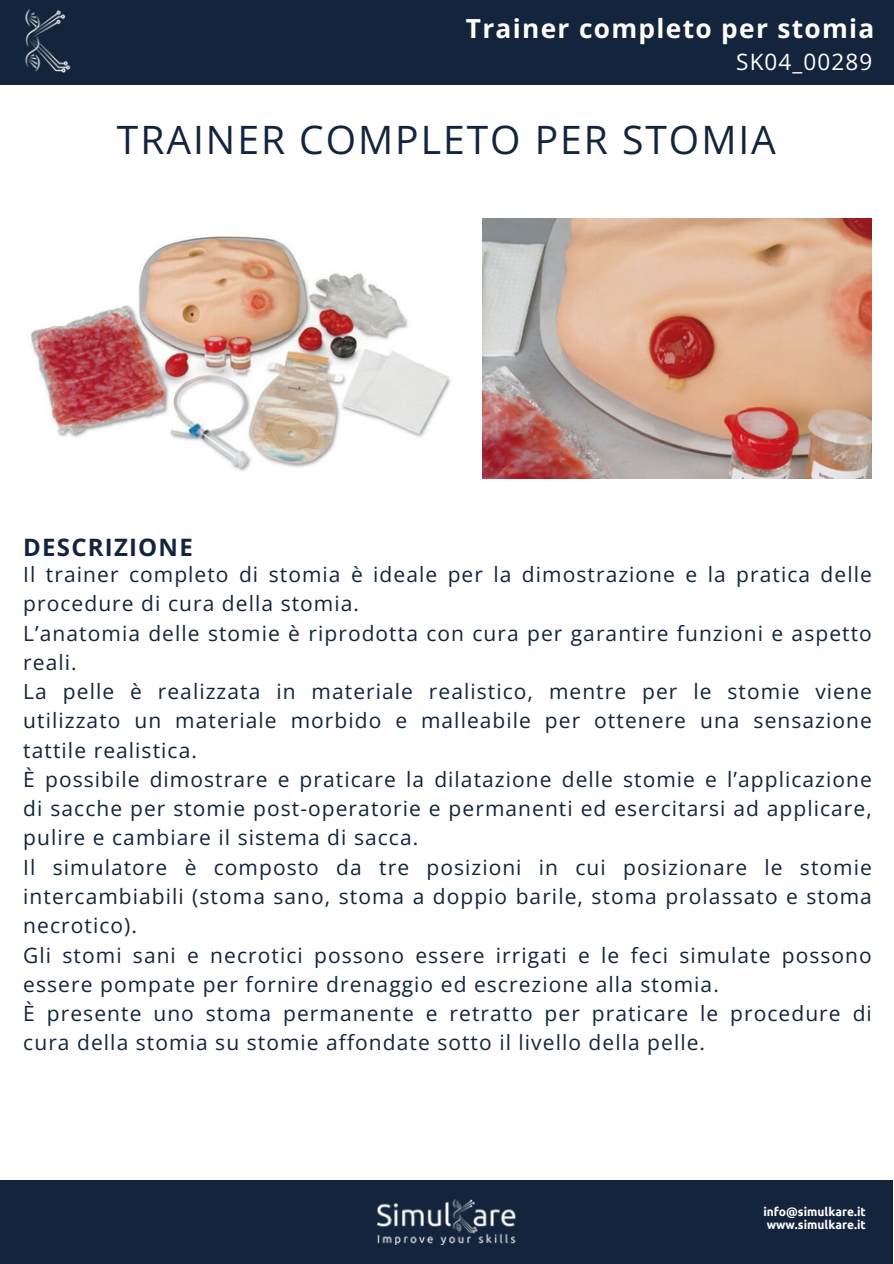
<style>
.page{position:relative;width:894px;height:1264px;background:#fff}
.page>*{position:absolute;margin:0;border:0;box-sizing:border-box;transform-origin:0 0}
.t1{font:39px "Open Sans";letter-spacing:.05em;color:#14243c}
.t2{font:700 26.25px "Open Sans";letter-spacing:.05em;color:#fff}
.t3{font:700 24px "Open Sans";letter-spacing:.05em;color:#14243c}
.t4{font:22.5px "Open Sans";letter-spacing:.05em;color:#fff}
.t5{font:21px/29.2px "Open Sans";letter-spacing:.05em;color:#14243c}
.t6{font:700 12px/13.5px "Ubuntu";color:#fff}
</style>
<div class="page">
<div style="left:0;top:1179px;width:892px;height:84px;background:#14243c"></div>
<img style="left:377px;top:1199px;width:139px;height:45px">
<div style="left:0;top:0;width:892px;height:85px;background:#14243c"></div>
<img style="left:25px;top:10px;width:46px;height:63px">
<img style="left:30px;top:236px;width:421px;height:235px">
<img style="left:482px;top:219px;width:389px;height:260px">
<h3 class="t2" style="left:465px;top:10px;width:410px">Trainer completo per stomia</h3>
<p class="t4" style="left:736px;top:46px;width:138px">SK04_00289</p>
<h1 class="t1" style="left:117px;top:112px;width:660px">TRAINER COMPLETO PER STOMIA</h1>
<p class="t3" style="left:23px;top:531px;width:171px">DESCRIZIONE</p>
<p class="t5" style="left:23px;top:559px;width:849px">Il trainer completo di stomia è ideale per la dimostrazione e la pratica delle procedure di cura della stomia.<br>L’anatomia delle stomie è riprodotta con cura per garantire funzioni e aspetto reali.<br>La pelle è realizzata in materiale realistico, mentre per le stomie viene utilizzato un materiale morbido e malleabile per ottenere una sensazione tattile realistica.<br>È possibile dimostrare e praticare la dilatazione delle stomie e l’applicazione di sacche per stomie post-operatorie e permanenti ed esercitarsi ad applicare, pulire e cambiare il sistema di sacca.<br>Il simulatore è composto da tre posizioni in cui posizionare le stomie intercambiabili (stoma sano, stoma a doppio barile, stoma prolassato e stoma necrotico).<br>Gli stomi sani e necrotici possono essere irrigati e le feci simulate possono essere pompate per fornire drenaggio ed escrezione alla stomia.<br>È presente uno stoma permanente e retratto per praticare le procedure di cura della stomia su stomie affondate sotto il livello della pelle.</p>
<h4 class="t6" style="left:763px;top:1204px;width:104px">info@simulkare.it www.simulkare.it</h4>
</div>
